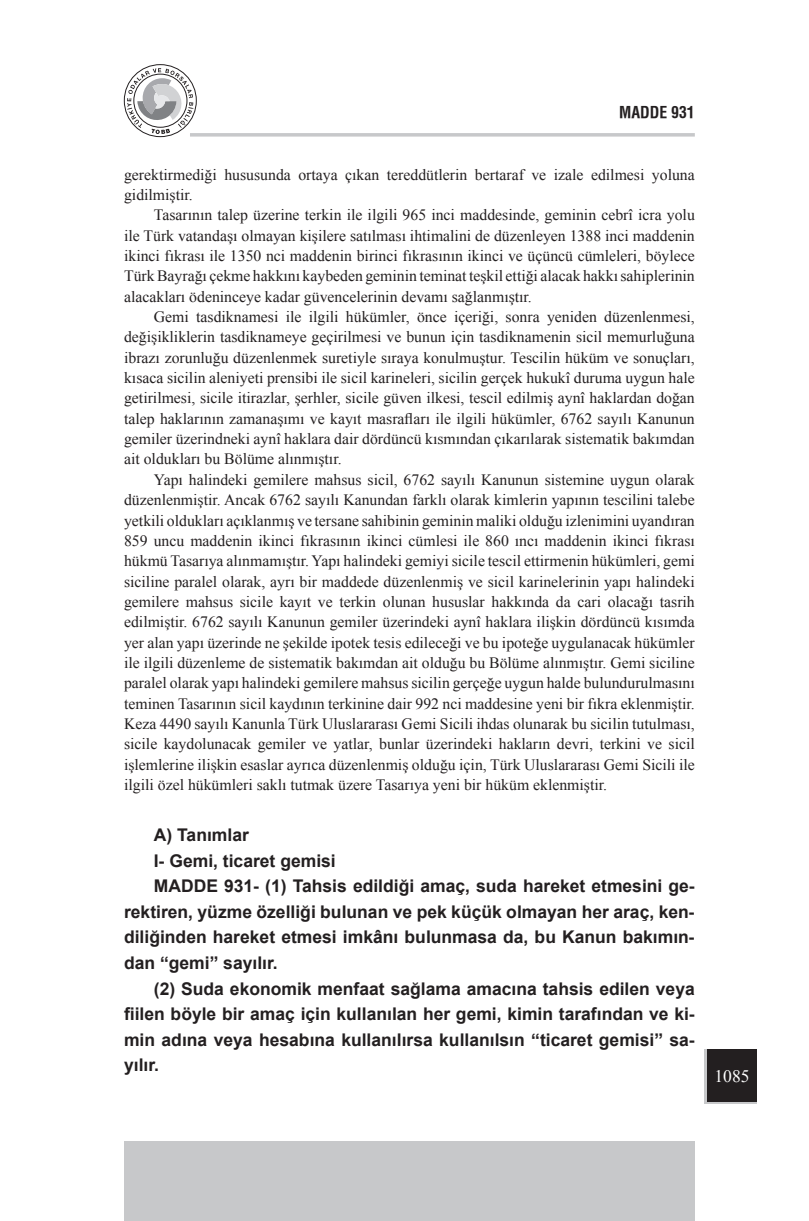
<style>
.page{position:relative;width:809px;height:1221px;background:#fff}
.page>*{position:absolute;margin:0;border:0;box-sizing:border-box;transform-origin:0 0}
.t1{font:700 17.5px "Arial";color:#231f20}
.t2{font:17.5px "Times New Roman";color:#fff}
.t3{font:15.75px/20.3px "Times New Roman";color:#231f20;text-align:justify}
.t4{font:700 15.75px "Helvetica Condens";color:#231f20}
</style>
<div class="page">
<svg style="left:704px;top:1049px;width:52px;height:55px"></svg>
<div style="left:124px;top:1141px;width:570px;height:79px;background:#c7c8ca"></div>
<svg style="left:190px;top:133px;width:504px;height:4px;background:#cdced0"></svg>
<svg style="left:127px;top:68px;width:66px;height:66px"></svg>
<div style="left:124px;top:64px;width:72px;height:73px;border:1px solid #231f20;border-radius:50%"></div>
<div style="left:707px;top:1049px;width:49px;height:52px;background:#231f20"></div>
<p class="t4" style="left:619px;top:103px;width:77px">MADDE 931</p>
<p class="t3" style="left:124px;top:164px;width:572px">gerektirmediği hususunda ortaya çıkan tereddütlerin bertaraf ve izale edilmesi yoluna gidilmiştir.</p>
<p class="t3" style="left:124px;top:205px;width:572px;text-indent:30px">Tasarının talep üzerine terkin ile ilgili 965 inci maddesinde, geminin cebrî icra yolu ile Türk vatandaşı olmayan kişilere satılması ihtimalini de düzenleyen 1388 inci maddenin ikinci fıkrası ile 1350 nci maddenin birinci fıkrasının ikinci ve üçüncü cümleleri, böylece Türk Bayrağı çekme hakkını kaybeden geminin teminat teşkil ettiği alacak hakkı sahiplerinin alacakları ödeninceye kadar güvencelerinin devamı sağlanmıştır.</p>
<p class="t3" style="left:124px;top:306px;width:572px;text-indent:30px">Gemi tasdiknamesi ile ilgili hükümler, önce içeriği, sonra yeniden düzenlenmesi, değişikliklerin tasdiknameye geçirilmesi ve bunun için tasdiknamenin sicil memurluğuna ibrazı zorunluğu düzenlenmek suretiyle sıraya konulmuştur. Tescilin hüküm ve sonuçları, kısaca sicilin aleniyeti prensibi ile sicil karineleri, sicilin gerçek hukukî duruma uygun hale getirilmesi, sicile itirazlar, şerhler, sicile güven ilkesi, tescil edilmiş aynî haklardan doğan talep haklarının zamanaşımı ve kayıt masrafları ile ilgili hükümler, 6762 sayılı Kanunun gemiler üzerindneki aynî haklara dair dördüncü kısmından çıkarılarak sistematik bakımdan ait oldukları bu Bölüme alınmıştır.</p>
<p class="t3" style="left:124px;top:469px;width:572px;text-indent:30px">Yapı halindeki gemilere mahsus sicil, 6762 sayılı Kanunun sistemine uygun olarak düzenlenmiştir. Ancak 6762 sayılı Kanundan farklı olarak kimlerin yapının tescilini talebe yetkili oldukları açıklanmış ve tersane sahibinin geminin maliki olduğu izlenimini uyandıran 859 uncu maddenin ikinci fıkrasının ikinci cümlesi ile 860 ıncı maddenin ikinci fıkrası hükmü Tasarıya alınmamıştır. Yapı halindeki gemiyi sicile tescil ettirmenin hükümleri, gemi siciline paralel olarak, ayrı bir maddede düzenlenmiş ve sicil karinelerinin yapı halindeki gemilere mahsus sicile kayıt ve terkin olunan hususlar hakkında da cari olacağı tasrih edilmiştir. 6762 sayılı Kanunun gemiler üzerindeki aynî haklara ilişkin dördüncü kısımda yer alan yapı üzerinde ne şekilde ipotek tesis edileceği ve bu ipoteğe uygulanacak hükümler ile ilgili düzenleme de sistematik bakımdan ait olduğu bu Bölüme alınmıştır. Gemi siciline paralel olarak yapı halindeki gemilere mahsus sicilin gerçeğe uygun halde bulundurulmasını teminen Tasarının sicil kaydının terkinine dair 992 nci maddesine yeni bir fıkra eklenmiştir.<br>Keza 4490 sayılı Kanunla Türk Uluslararası Gemi Sicili ihdas olunarak bu sicilin tutulması, sicile kaydolunacak gemiler ve yatlar, bunlar üzerindeki hakların devri, terkini ve sicil işlemlerine ilişkin esaslar ayrıca düzenlenmiş olduğu için, Türk Uluslararası Gemi Sicili ile ilgili özel hükümleri saklı tutmak üzere Tasarıya yeni bir hüküm eklenmiştir.</p>
<p class="t1" style="left:154px;top:825px;width:96px">A) Tanımlar</p>
<p class="t1" style="left:154px;top:850px;width:183px">I- Gemi, ticaret gemisi</p>
<p class="t1" style="left:154px;top:876px;width:542px">MADDE 931- (1) Tahsis edildiği amaç, suda hareket etmesini ge-</p>
<p class="t1" style="left:124px;top:901px;width:572px">rektiren, yüzme özelliği bulunan ve pek küçük olmayan her araç, ken-</p>
<p class="t1" style="left:124px;top:927px;width:572px">diliğinden hareket etmesi imkânı bulunmasa da, bu Kanun bakımın-</p>
<p class="t1" style="left:124px;top:952px;width:155px">dan “gemi” sayılır.</p>
<p class="t1" style="left:154px;top:978px;width:542px">(2) Suda ekonomik menfaat sağlama amacına tahsis edilen veya</p>
<p class="t1" style="left:124px;top:1004px;width:572px">fiilen böyle bir amaç için kullanılan her gemi, kimin tarafından ve ki-</p>
<p class="t1" style="left:124px;top:1029px;width:572px">min adına veya hesabına kullanılırsa kullanılsın “ticaret gemisi” sa-</p>
<p class="t1" style="left:124px;top:1055px;width:37px">yılır.</p>
<p class="t2" style="left:714px;top:1065px;width:36px">1085</p>
</div>
